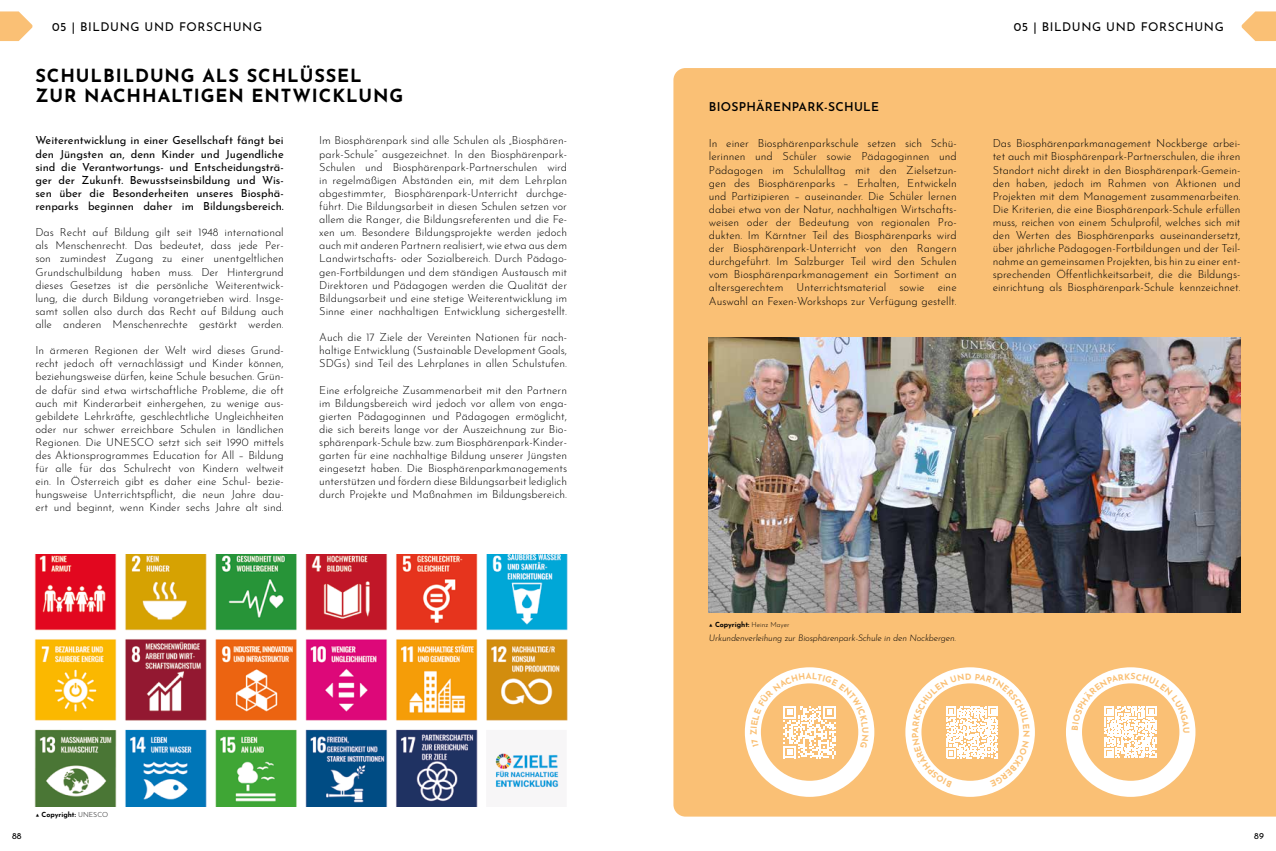
<style>
.page{position:relative;width:1276px;height:851px;background:#fff}
.page>*{position:absolute;margin:0;border:0;box-sizing:border-box;transform-origin:0 0}
.t1{font:700 18.1px/20px "Josefin Sans";letter-spacing:.05em;color:#000}
.t2{font:12.1px "Josefin Sans";letter-spacing:.05em;color:#000}
.t3{font:600 12.1px "Josefin Sans";letter-spacing:.02em;color:#000}
.t4{font:300 11.1px/13.1px "Josefin Sans";color:#000;text-align:justify}
.t5{font:11.1px/13.1px "Josefin Sans";color:#000;text-align:justify}
.t6{font:italic 300 9px "Josefin Sans";letter-spacing:-.015em;color:#000}
.t7{font:9px "Josefin Sans";color:#000}
.t8{font:700 7px "Josefin Sans";color:#000}
.s1{font-family:"Montserrat";font-weight:500}
.s2{font-weight:300}
</style>
<div class="page">
<img style="left:34px;top:554px;width:534px;height:251px">
<div style="left:673px;top:68px;width:603px;height:748px;background:#fac075"></div>
<img style="left:709px;top:338px;width:531px;height:274px">
<div style="left:905px;top:667px;width:130px;height:129px;background:#fff;border-radius:50%"></div>
<svg style="left:0;top:11px;width:33px;height:30px"></svg>
<div style="left:745px;top:667px;width:129px;height:129px;background:#fff;border-radius:50%"></div>
<div style="left:761px;top:683px;width:97px;height:97px;background:#fac075;border-radius:50%"></div>
<div style="left:1066px;top:667px;width:129px;height:129px;background:#fff;border-radius:50%"></div>
<div style="left:1082px;top:683px;width:97px;height:97px;background:#fac075;border-radius:50%"></div>
<svg style="left:1241px;top:11px;width:35px;height:30px"></svg>
<svg style="left:750px;top:672px;width:118px;height:86px"></svg>
<svg style="left:911px;top:673px;width:119px;height:113px"></svg>
<svg style="left:1071px;top:673px;width:118px;height:85px"></svg>
<p class="t2" style="left:52px;top:16px;width:211px">05 | BILDUNG UND FORSCHUNG</p>
<h1 class="t1" style="left:35px;top:63px;width:369px">SCHULBILDUNG ALS SCHLÜSSEL<br>ZUR NACHHALTIGEN ENTWICKLUNG</h1>
<p class="t5" style="left:35px;top:133px;width:250px">Weiterentwicklung in einer Gesellschaft fängt bei den Jüngsten an, denn Kinder und Jugendliche sind die Verantwortungs- und Entscheidungsträ&shy;ger der Zukunft. Bewusstseinsbildung und Wis&shy;sen über die Besonderheiten unseres Biosphä&shy;renparks beginnen daher im Bildungsbereich.</p>
<p class="t4" style="left:35px;top:225px;width:250px">Das Recht auf Bildung gilt seit 1948 international als Menschenrecht. Das bedeutet, dass jede Per&shy;son zumindest Zugang zu einer unentgeltlichen Grundschulbildung haben muss. Der Hintergrund dieses Gesetzes ist die persönliche Weiterentwick&shy;lung, die durch Bildung vorangetrieben wird. Insge&shy;samt sollen also durch das Recht auf Bildung auch alle anderen Menschenrechte gestärkt werden.</p>
<p class="t4" style="left:35px;top:342px;width:250px">In ärmeren Regionen der Welt wird dieses Grund&shy;recht jedoch oft vernachlässigt und Kinder können, beziehungsweise dürfen, keine Schule besuchen. Grün&shy;de dafür sind etwa wirtschaftliche Probleme, die oft auch mit Kinderarbeit einhergehen, zu wenige aus&shy;gebildete Lehrkräfte, geschlechtliche Ungleichheiten oder nur schwer erreichbare Schulen in ländlichen Regionen. Die UNESCO setzt sich seit 1990 mittels des Aktionsprogrammes Education for All – Bildung für alle für das Schulrecht von Kindern weltweit ein. In Österreich gibt es daher eine Schul- bezie&shy;hungsweise Unterrichtspflicht, die neun Jahre dau&shy;ert und beginnt, wenn Kinder sechs Jahre alt sind.</p>
<p class="t4" style="left:319px;top:133px;width:249px">Im Biosphärenpark sind alle Schulen als „Biosphären&shy;park-Schule“ ausgezeichnet. In den Biosphärenpark-Schulen und Biosphärenpark-Partnerschulen wird in regelmäßigen Abständen ein, mit dem Lehrplan abgestimmter, Biosphärenpark-Unterricht durchge&shy;führt. Die Bildungsarbeit in diesen Schulen setzen vor allem die Ranger, die Bildungsreferenten und die Fe&shy;xen um. Besondere Bildungsprojekte werden jedoch auch mit anderen Partnern realisiert, wie etwa aus dem Landwirtschafts- oder Sozialbereich. Durch Pädago&shy;gen-Fortbildungen und dem ständigen Austausch mit Direktoren und Pädagogen werden die Qualität der Bildungsarbeit und eine stetige Weiterentwicklung im Sinne einer nachhaltigen Entwicklung sichergestellt.</p>
<p class="t4" style="left:319px;top:329px;width:249px">Auch die 17 Ziele der Vereinten Nationen für nach&shy;haltige Entwicklung (Sustainable Development Goals, SDGs) sind Teil des Lehrplanes in allen Schulstufen.</p>
<p class="t4" style="left:319px;top:382px;width:249px">Eine erfolgreiche Zusammenarbeit mit den Partnern im Bildungsbereich wird jedoch vor allem von enga&shy;gierten Pädagoginnen und Pädagogen ermöglicht, die sich bereits lange vor der Auszeichnung zur Bio&shy;sphärenpark-Schule bzw. zum Biosphärenpark-Kinder&shy;garten für eine nachhaltige Bildung unserer Jüngsten eingesetzt haben. Die Biosphärenparkmanagements unterstützen und fördern diese Bildungsarbeit lediglich durch Projekte und Maßnahmen im Bildungsbereich.</p>
<p class="t8" style="left:35px;top:807px;width:74px"><span class="s1">▲</span> Copyright: <span class="s2">UNESCO</span></p>
<p class="t3" style="left:709px;top:96px;width:172px">BIOSPHÄRENPARK-SCHULE</p>
<p class="t2" style="left:1014px;top:16px;width:211px">05 | BILDUNG UND FORSCHUNG</p>
<p class="t4" style="left:709px;top:136px;width:249px">In einer Biosphärenparkschule setzen sich Schü&shy;lerinnen und Schüler sowie Pädagoginnen und Pädagogen im Schulalltag mit den Zielsetzun&shy;gen des Biosphärenparks – Erhalten, Entwickeln und Partizipieren – auseinander. Die Schüler lernen dabei etwa von der Natur, nachhaltigen Wirtschafts&shy;weisen oder der Bedeutung von regionalen Pro&shy;dukten. Im Kärntner Teil des Biosphärenparks wird der Biosphärenpark-Unterricht von den Rangern durchgeführt. Im Salzburger Teil wird den Schulen vom Biosphärenparkmanagement ein Sortiment an altersgerechtem Unterrichtsmaterial sowie eine Auswahl an Fexen-Workshops zur Verfügung gestellt.</p>
<p class="t4" style="left:992px;top:136px;width:249px">Das Biosphärenparkmanagement Nockberge arbei&shy;tet auch mit Biosphärenpark-Partnerschulen, die ihren Standort nicht direkt in den Biosphärenpark-Gemein&shy;den haben, jedoch im Rahmen von Aktionen und Projekten mit dem Management zusammenarbeiten.<br>Die Kriterien, die eine Biosphärenpark-Schule erfüllen muss, reichen von einem Schulprofil, welches sich mit den Werten des Biosphärenparks auseinandersetzt, über jährliche Pädagogen-Fortbildungen und der Teil&shy;nahme an gemeinsamen Projekten, bis hin zu einer ent&shy;sprechenden Öffentlichkeitsarbeit, die die Bildungs&shy;einrichtung als Biosphärenpark-Schule kennzeichnet.</p>
<p class="t8" style="left:709px;top:618px;width:82px"><span class="s1">▲</span> Copyright: <span class="s2">Heinz Mayer</span></p>
<p class="t6" style="left:709px;top:630px;width:249px">Urkundenverleihung zur Biosphärenpark-Schule in den Nockbergen.</p>
<p class="t7" style="left:12px;top:828px;width:11px">88</p>
<p class="t7" style="left:1254px;top:828px;width:11px">89</p>
</div>
